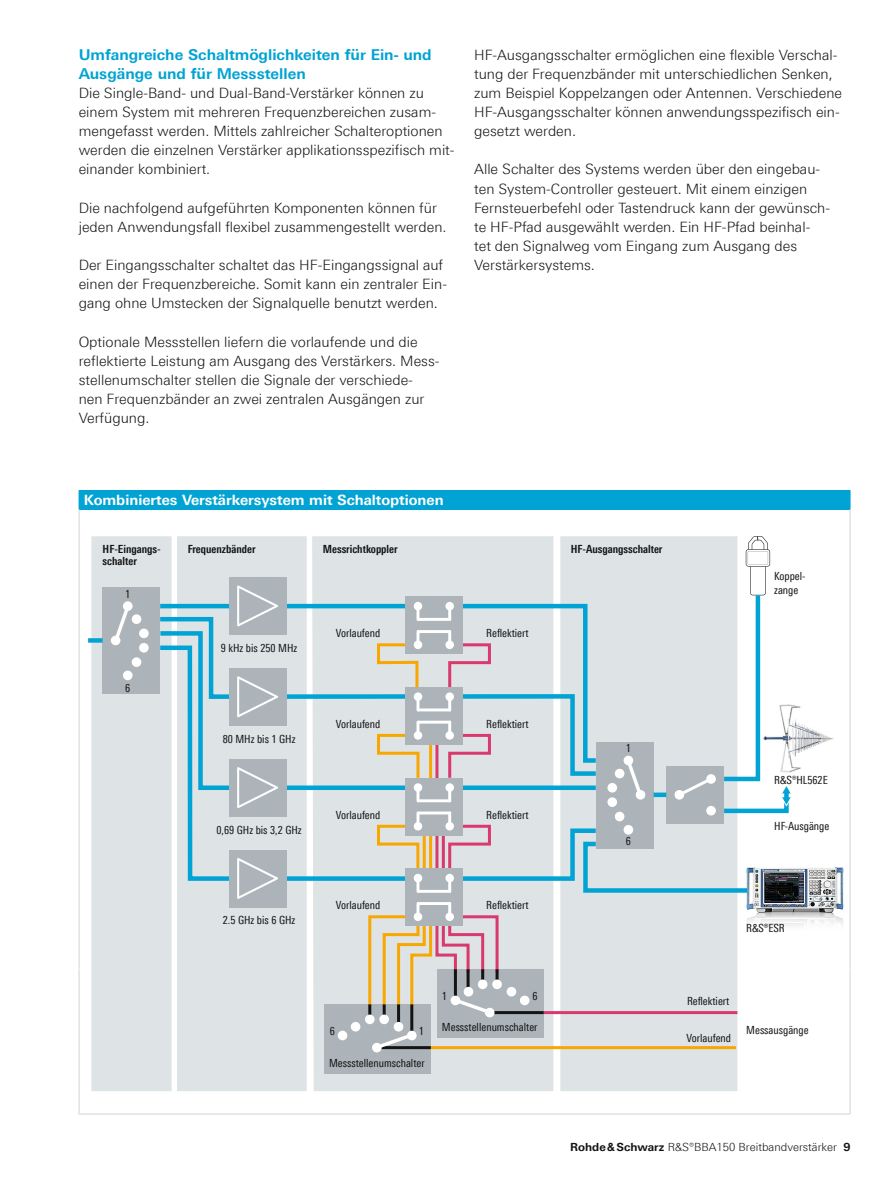
<style>
.page{position:relative;width:893px;height:1191px;background:#fff}
.page>*{position:absolute;margin:0;border:0;box-sizing:border-box;transform-origin:0 0}
.t1{font:700 15px/19.2px "Linotype Univers 630";color:#00a3d3}
.t2{font:300 14.25px/19.2px "Linotype Univers 330";color:#131413}
.t3{font:700 14.25px "Linotype Univers 630";color:#fff}
.t4{font:11.25px/14.2px "Linotype Univers 420 Cn";color:#131413}
.t5{font:700 11.25px/12px "Linotype Univers 620 Cn";color:#131413}
.t6{font:300 11.25px "Linotype Univers 330";color:#131413}
.s1{font-family:"Linotype Univers 630";font-weight:700}
</style>
<div class="page">
<div style="left:79px;top:490px;width:771px;height:19px;background:#00a3d3"></div>
<svg style="left:850px;top:490px;width:1px;height:19px"></svg>
<hr style="left:79px;top:968px;width:1px;height:145px;background:#cdd4d7">
<hr style="left:850px;top:968px;width:1px;height:145px;background:#cdd4d7">
<hr style="left:79px;top:1113px;width:771px;height:1px;background:#cdd4d7">
<hr style="left:79px;top:509px;width:1px;height:459px;background:#cdd4d7">
<hr style="left:850px;top:509px;width:1px;height:459px;background:#cdd4d7">
<hr style="left:79px;top:968px;width:771px;height:1px;background:#fff">
<div style="left:312px;top:536px;width:241px;height:555px;background:#dee3e5"></div>
<div style="left:91px;top:536px;width:81px;height:555px;background:#dee3e5"></div>
<div style="left:177px;top:536px;width:130px;height:555px;background:#dee3e5"></div>
<div style="left:560px;top:536px;width:177px;height:555px;background:#dee3e5"></div>
<img style="left:792px;top:705px;width:42px;height:67px">
<img style="left:746px;top:867px;width:97px;height:59px">
<div style="left:324px;top:1004px;width:107px;height:70px;background:#acb4b9"></div>
<div style="left:437px;top:969px;width:107px;height:69px;background:#acb4b9"></div>
<div style="left:103px;top:587px;width:57px;height:107px;background:#acb4b9"></div>
<div style="left:139px;top:628px;width:10px;height:10px;background:#fff;border-radius:50%"></div>
<div style="left:111px;top:635px;width:9px;height:10px;background:#fff;border-radius:50%"></div>
<div style="left:139px;top:643px;width:10px;height:9px;background:#fff;border-radius:50%"></div>
<svg style="left:113px;top:608px;width:15px;height:36px"></svg>
<div style="left:132px;top:614px;width:9px;height:10px;background:#fff;border-radius:50%"></div>
<div style="left:132px;top:657px;width:9px;height:10px;background:#fff;border-radius:50%"></div>
<div style="left:123px;top:601px;width:10px;height:10px;background:#fff;border-radius:50%"></div>
<div style="left:123px;top:670px;width:10px;height:10px;background:#fff;border-radius:50%"></div>
<svg style="left:160px;top:601px;width:428px;height:14px"></svg>
<div style="left:405px;top:596px;width:58px;height:58px;background:#acb4b9"></div>
<svg style="left:417px;top:608px;width:34px;height:7px"></svg>
<div style="left:414px;top:602px;width:8px;height:8px;background:#fff;border-radius:50%"></div>
<div style="left:445px;top:602px;width:9px;height:8px;background:#fff;border-radius:50%"></div>
<svg style="left:160px;top:615px;width:428px;height:14px"></svg>
<div style="left:229px;top:577px;width:58px;height:58px;background:#acb4b9"></div>
<svg style="left:237px;top:585px;width:41px;height:41px"></svg>
<hr style="left:544px;top:1011px;width:193px;height:3px;background:#d9396d">
<hr style="left:429px;top:1046px;width:307px;height:3px;background:#f8a600">
<svg style="left:160px;top:629px;width:428px;height:14px"></svg>
<svg style="left:160px;top:643px;width:436px;height:240px"></svg>
<div style="left:229px;top:849px;width:58px;height:58px;background:#acb4b9"></div>
<svg style="left:237px;top:858px;width:41px;height:41px"></svg>
<div style="left:596px;top:742px;width:58px;height:107px;background:#acb4b9"></div>
<div style="left:607px;top:783px;width:10px;height:9px;background:#fff;border-radius:50%"></div>
<div style="left:636px;top:790px;width:9px;height:9px;background:#fff;border-radius:50%"></div>
<div style="left:607px;top:797px;width:10px;height:10px;background:#fff;border-radius:50%"></div>
<svg style="left:627px;top:762px;width:16px;height:36px"></svg>
<div style="left:615px;top:769px;width:9px;height:9px;background:#fff;border-radius:50%"></div>
<div style="left:615px;top:811px;width:9px;height:10px;background:#fff;border-radius:50%"></div>
<div style="left:624px;top:755px;width:9px;height:10px;background:#fff;border-radius:50%"></div>
<div style="left:624px;top:825px;width:9px;height:9px;background:#fff;border-radius:50%"></div>
<hr style="left:492px;top:1011px;width:52px;height:3px;background:#131413">
<div style="left:485px;top:1007px;width:10px;height:10px;background:#fff;border-radius:50%"></div>
<div style="left:507px;top:987px;width:9px;height:9px;background:#fff;border-radius:50%"></div>
<div style="left:520px;top:995px;width:10px;height:10px;background:#fff;border-radius:50%"></div>
<hr style="left:377px;top:1046px;width:54px;height:3px;background:#131413">
<hr style="left:397px;top:1004px;width:3px;height:22px;background:#131413">
<hr style="left:410px;top:1004px;width:3px;height:31px;background:#131413">
<div style="left:365px;top:1014px;width:10px;height:10px;background:#fff;border-radius:50%"></div>
<div style="left:379px;top:1014px;width:10px;height:10px;background:#fff;border-radius:50%"></div>
<svg style="left:381px;top:1035px;width:29px;height:13px"></svg>
<div style="left:351px;top:1022px;width:9px;height:9px;background:#fff;border-radius:50%"></div>
<div style="left:394px;top:1022px;width:9px;height:9px;background:#fff;border-radius:50%"></div>
<div style="left:338px;top:1030px;width:9px;height:10px;background:#fff;border-radius:50%"></div>
<div style="left:407px;top:1030px;width:10px;height:10px;background:#fff;border-radius:50%"></div>
<div style="left:372px;top:1042px;width:10px;height:10px;background:#fff;border-radius:50%"></div>
<svg style="left:581px;top:839px;width:171px;height:56px"></svg>
<div style="left:405px;top:687px;width:58px;height:58px;background:#acb4b9"></div>
<svg style="left:417px;top:699px;width:34px;height:12px"></svg>
<div style="left:414px;top:692px;width:8px;height:9px;background:#fff;border-radius:50%"></div>
<div style="left:445px;top:692px;width:9px;height:9px;background:#fff;border-radius:50%"></div>
<svg style="left:367px;top:720px;width:133px;height:294px"></svg>
<div style="left:414px;top:731px;width:8px;height:8px;background:#fff;border-radius:50%"></div>
<div style="left:445px;top:731px;width:9px;height:8px;background:#fff;border-radius:50%"></div>
<div style="left:666px;top:766px;width:58px;height:57px;background:#acb4b9"></div>
<div style="left:706px;top:806px;width:10px;height:9px;background:#fff;border-radius:50%"></div>
<div style="left:675px;top:790px;width:9px;height:9px;background:#fff;border-radius:50%"></div>
<div style="left:706px;top:774px;width:10px;height:10px;background:#fff;border-radius:50%"></div>
<svg style="left:680px;top:777px;width:33px;height:18px"></svg>
<div style="left:654px;top:792px;width:12px;height:5px;background:#00a3d3"></div>
<svg style="left:724px;top:536px;width:68px;height:279px"></svg>
<svg style="left:88px;top:638px;width:15px;height:4px"></svg>
<p class="t1" style="left:79px;top:45px;width:355px">Umfangreiche Schaltmöglichkeiten für Ein- und<br>Ausgänge und für Messstellen</p>
<p class="t2" style="left:79px;top:83px;width:377px">Die Single-Band- und Dual-Band-Verstärker können zu einem System mit mehreren Frequenzbereichen zusam&shy;mengefasst werden. Mittels zahlreicher Schalteroptionen werden die einzelnen Verstärker applikationsspezifisch mit&shy;einander kombiniert.</p>
<p class="t2" style="left:79px;top:198px;width:369px">Die nachfolgend aufgeführten Komponenten können für jeden Anwendungsfall flexibel zusammengestellt werden.</p>
<p class="t2" style="left:79px;top:255px;width:370px">Der Eingangsschalter schaltet das HF-Eingangssignal auf einen der Frequenzbereiche. Somit kann ein zentraler Ein&shy;gang ohne Umstecken der Signalquelle benutzt werden.</p>
<p class="t2" style="left:79px;top:332px;width:362px">Optionale Messstellen liefern die vorlaufende und die reflektierte Leistung am Ausgang des Verstärkers. Mess&shy;stellenumschalter stellen die Signale der verschiede&shy;nen Frequenzbänder an zwei zentralen Ausgängen zur Verfügung.</p>
<p class="t2" style="left:474px;top:45px;width:370px">HF-Ausgangsschalter ermöglichen eine flexible Verschal&shy;tung der Frequenzbänder mit unterschiedlichen Senken, zum Beispiel Koppelzangen oder Antennen. Verschiedene HF-Ausgangsschalter können anwendungsspezifisch ein&shy;gesetzt werden.</p>
<p class="t2" style="left:474px;top:160px;width:358px">Alle Schalter des Systems werden über den eingebau&shy;ten System-Controller gesteuert. Mit einem einzigen Fernsteuerbefehl oder Tastendruck kann der gewünsch&shy;te HF-Pfad ausgewählt werden. Ein HF-Pfad beinhal&shy;tet den Signalweg vom Eingang zum Ausgang des Verstärkersystems.</p>
<p class="t3" style="left:84px;top:491px;width:361px">Kombiniertes Verstärkersystem mit Schaltoptionen</p>
<p class="t5" style="left:103px;top:543px;width:60px">HF-Eingangs&shy;schalter</p>
<p class="t5" style="left:188px;top:543px;width:69px">Frequenzbänder</p>
<p class="t5" style="left:323px;top:543px;width:76px">Messrichtkoppler</p>
<p class="t5" style="left:571px;top:543px;width:93px">HF-Ausgangsschalter</p>
<p class="t4" style="left:125px;top:587px;width:7px">1</p>
<p class="t4" style="left:125px;top:680px;width:7px">6</p>
<p class="t4" style="left:221px;top:640px;width:78px">9 kHz bis 250 MHz</p>
<p class="t4" style="left:223px;top:731px;width:74px">80 MHz bis 1 GHz</p>
<p class="t4" style="left:216px;top:822px;width:87px">0,69 GHz bis 3,2 GHz</p>
<p class="t4" style="left:223px;top:913px;width:74px">2.5 GHz bis 6 GHz</p>
<p class="t4" style="left:336px;top:626px;width:46px">Vorlaufend</p>
<p class="t4" style="left:486px;top:626px;width:44px">Reflektiert</p>
<p class="t4" style="left:336px;top:716px;width:46px">Vorlaufend</p>
<p class="t4" style="left:486px;top:716px;width:44px">Reflektiert</p>
<p class="t4" style="left:336px;top:807px;width:46px">Vorlaufend</p>
<p class="t4" style="left:486px;top:807px;width:44px">Reflektiert</p>
<p class="t4" style="left:336px;top:898px;width:46px">Vorlaufend</p>
<p class="t4" style="left:486px;top:898px;width:44px">Reflektiert</p>
<p class="t4" style="left:626px;top:740px;width:7px">1</p>
<p class="t4" style="left:626px;top:834px;width:7px">6</p>
<p class="t4" style="left:774px;top:569px;width:33px">Koppel&shy;zange</p>
<p class="t4" style="left:774px;top:772px;width:55px">R&amp;S®HL562E</p>
<p class="t4" style="left:774px;top:818px;width:57px">HF-Ausgänge</p>
<p class="t4" style="left:746px;top:920px;width:40px">¸ESR</p>
<p class="t4" style="left:330px;top:1024px;width:7px">6</p>
<p class="t4" style="left:419px;top:1024px;width:7px">1</p>
<p class="t4" style="left:329px;top:1056px;width:97px">Messstellenumschalter</p>
<p class="t4" style="left:442px;top:989px;width:7px">1</p>
<p class="t4" style="left:532px;top:989px;width:7px">6</p>
<p class="t4" style="left:442px;top:1020px;width:97px">Messstellenumschalter</p>
<p class="t4" style="left:687px;top:994px;width:44px">Reflektiert</p>
<p class="t4" style="left:686px;top:1030px;width:46px">Vorlaufend</p>
<p class="t4" style="left:746px;top:1022px;width:64px">Messausgänge</p>
<p class="t6" style="left:570px;top:1140px;width:282px"><span class="s1">Rohde&amp;Schwarz</span> R&amp;S®BBA150 Breitbandverstärker <span class="s1">9</span></p>
</div>
